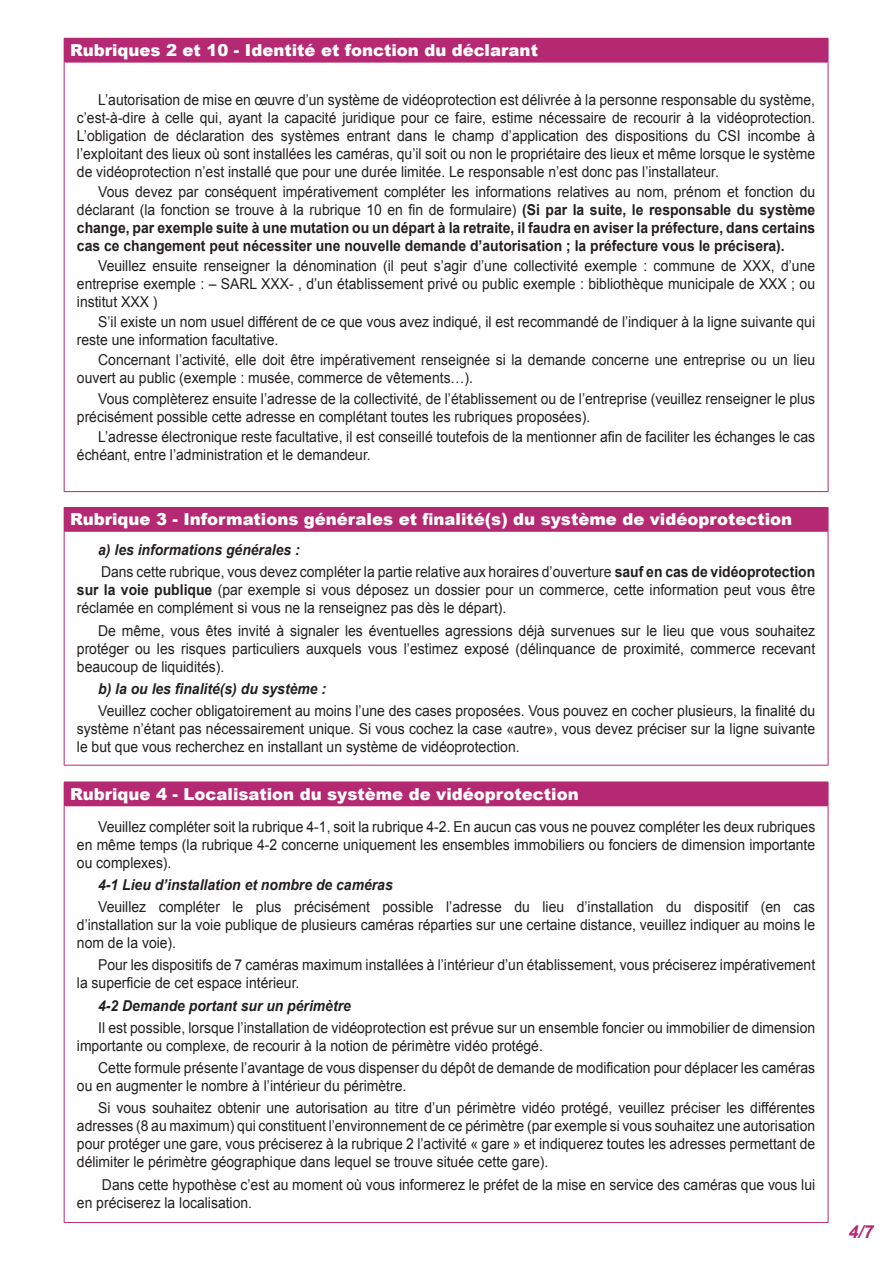
<style>
.page{position:relative;width:893px;height:1263px;background:#fff}
.page>*{position:absolute;margin:0;border:0;box-sizing:border-box;transform-origin:0 0}
.t1{font:italic 700 18px "Arial";color:#b42971}
.t2{font:900 16.5px "Arial";color:#fff}
.t3{font:15px/18px "Arial";color:#231f20;scale:.93 1}
.t4{font:700 15px/18px "Arial";color:#231f20;text-align:justify;scale:.93 1}
.t5{font:italic 700 15px "Arial";color:#231f20;scale:.93 1}
.s1{font-weight:400}
.s2{font-weight:700;font-style:italic}
.s3{font-weight:700}
</style>
<div class="page">
<div style="left:64px;top:38px;width:764px;height:24px;background:#b42971"></div>
<svg style="left:828px;top:39px;width:1px;height:23px"></svg>
<hr style="left:64px;top:62px;width:764px;height:1px;background:#b42971">
<hr style="left:64px;top:62px;width:1px;height:429px;background:#b42971">
<hr style="left:828px;top:62px;width:1px;height:429px;background:#b42971">
<hr style="left:64px;top:491px;width:764px;height:1px;background:#b42971">
<div style="left:64px;top:507px;width:764px;height:24px;background:#b42971"></div>
<svg style="left:828px;top:508px;width:1px;height:23px"></svg>
<hr style="left:64px;top:531px;width:764px;height:1px;background:#b42971">
<hr style="left:64px;top:532px;width:1px;height:233px;background:#b42971">
<hr style="left:828px;top:532px;width:1px;height:233px;background:#b42971">
<hr style="left:64px;top:765px;width:764px;height:1px;background:#b42971">
<div style="left:64px;top:782px;width:764px;height:24px;background:#b42971"></div>
<svg style="left:828px;top:782px;width:1px;height:23px"></svg>
<hr style="left:64px;top:806px;width:1px;height:416px;background:#b42971">
<hr style="left:828px;top:806px;width:1px;height:416px;background:#b42971">
<hr style="left:64px;top:1222px;width:764px;height:1px;background:#b42971">
<p class="t2" style="left:70px;top:38px;width:469px">Rubriques 2 et 10 - Identité et fonction du déclarant</p>
<p class="t3" style="left:77px;top:91px;width:795px;text-align:justify;text-indent:21px">L’autorisation de mise en œuvre d’un système de vidéoprotection est délivrée à la personne responsable du système, c’est-à-dire à celle qui, ayant la capacité juridique pour ce faire, estime nécessaire de recourir à la vidéoprotection.<br>L’obligation de déclaration des systèmes entrant dans le champ d’application des dispositions du CSI incombe à l’exploitant des lieux où sont installées les caméras, qu’il soit ou non le propriétaire des lieux et même lorsque le système de vidéoprotection n’est installé que pour une durée limitée. Le responsable n’est donc pas l’installateur.</p>
<p class="t4" style="left:77px;top:183px;width:795px;text-indent:21px"><span class="s1">Vous devez par conséquent impérativement compléter les informations relatives au nom, prénom et fonction du déclarant (la fonction se trouve à la rubrique 10 en fin de formulaire)</span> (Si par la suite, le responsable du système change, par exemple suite à une mutation ou un départ à la retraite, il faudra en aviser la préfecture, dans certains cas ce changement peut nécessiter une nouvelle demande d’autorisation ; la préfecture vous le précisera).</p>
<p class="t3" style="left:77px;top:257px;width:795px;text-align:justify;text-indent:21px">Veuillez ensuite renseigner la dénomination (il peut s’agir d’une collectivité exemple : commune de XXX, d’une entreprise exemple : – SARL XXX- , d’un établissement privé ou public exemple : bibliothèque municipale de XXX ; ou institut XXX )</p>
<p class="t3" style="left:77px;top:313px;width:795px;text-indent:21px">S’il existe un nom usuel différent de ce que vous avez indiqué, il est recommandé de l’indiquer à la ligne suivante qui reste une information facultative.</p>
<p class="t3" style="left:77px;top:351px;width:795px;text-indent:21px">Concernant l’activité, elle doit être impérativement renseignée si la demande concerne une entreprise ou un lieu ouvert au public (exemple : musée, commerce de vêtements…).</p>
<p class="t3" style="left:77px;top:389px;width:795px;text-indent:21px">Vous complèterez ensuite l’adresse de la collectivité, de l’établissement ou de l’entreprise (veuillez renseigner le plus précisément possible cette adresse en complétant toutes les rubriques proposées).</p>
<p class="t3" style="left:77px;top:428px;width:795px;text-indent:21px">L’adresse électronique reste facultative, il est conseillé toutefois de la mentionner afin de faciliter les échanges le cas échéant, entre l’administration et le demandeur.</p>
<p class="t2" style="left:70px;top:507px;width:724px">Rubrique 3 - Informations générales et finalité(s) du système de vidéoprotection</p>
<p class="t3" style="left:98px;top:539px;width:773px;line-height:22.2px"><span class="s2">a) les informations générales :<br></span>Dans cette rubrique, vous devez compléter la partie relative aux horaires d’ouverture <span class="s3">sauf en cas de vidéoprotection</span></p>
<p class="t3" style="left:77px;top:581px;width:795px"><span class="s3">sur la voie publique</span> (par exemple si vous déposez un dossier pour un commerce, cette information peut vous être réclamée en complément si vous ne la renseignez pas dès le départ).</p>
<p class="t3" style="left:77px;top:622px;width:795px;text-align:justify;text-indent:21px">De même, vous êtes invité à signaler les éventuelles agressions déjà survenues sur le lieu que vous souhaitez protéger ou les risques particuliers auxquels vous l’estimez exposé (délinquance de proximité, commerce recevant beaucoup de liquidités).</p>
<p class="t5" style="left:98px;top:679px;width:247px">b) la ou les finalité(s) du système :</p>
<p class="t3" style="left:77px;top:702px;width:795px;text-align:justify;text-indent:21px">Veuillez cocher obligatoirement au moins l’une des cases proposées. Vous pouvez en cocher plusieurs, la finalité du système n’étant pas nécessairement unique. Si vous cochez la case «autre», vous devez préciser sur la ligne suivante le but que vous recherchez en installant un système de vidéoprotection.</p>
<p class="t2" style="left:70px;top:782px;width:510px">Rubrique 4 - Localisation du système de vidéoprotection</p>
<p class="t3" style="left:77px;top:817px;width:795px;text-align:justify;text-indent:21px">Veuillez compléter soit la rubrique 4-1, soit la rubrique 4-2. En aucun cas vous ne pouvez compléter les deux rubriques en même temps (la rubrique 4-2 concerne uniquement les ensembles immobiliers ou fonciers de dimension importante ou complexes).</p>
<p class="t5" style="left:98px;top:875px;width:318px">4-1 Lieu d’installation et nombre de caméras</p>
<p class="t3" style="left:77px;top:898px;width:795px;text-align:justify;text-indent:21px">Veuillez compléter le plus précisément possible l’adresse du lieu d’installation du dispositif (en cas d’installation sur la voie publique de plusieurs caméras réparties sur une certaine distance, veuillez indiquer au moins le nom de la voie).</p>
<p class="t3" style="left:77px;top:956px;width:795px;text-indent:21px">Pour les dispositifs de 7 caméras maximum installées à l’intérieur d’un établissement, vous préciserez impérativement la superficie de cet espace intérieur.</p>
<p class="t5" style="left:98px;top:996px;width:273px">4-2 Demande portant sur un périmètre</p>
<p class="t3" style="left:77px;top:1019px;width:795px;text-indent:21px">Il est possible, lorsque l’installation de vidéoprotection est prévue sur un ensemble foncier ou immobilier de dimension importante ou complexe, de recourir à la notion de périmètre vidéo protégé.</p>
<p class="t3" style="left:77px;top:1059px;width:795px;text-indent:21px">Cette formule présente l’avantage de vous dispenser du dépôt de demande de modification pour déplacer les caméras ou en augmenter le nombre à l’intérieur du périmètre.</p>
<p class="t3" style="left:77px;top:1099px;width:795px;text-align:justify;text-indent:21px">Si vous souhaitez obtenir une autorisation au titre d’un périmètre vidéo protégé, veuillez préciser les différentes adresses (8 au maximum) qui constituent l’environnement de ce périmètre (par exemple si vous souhaitez une autorisation pour protéger une gare, vous préciserez à la rubrique 2 l’activité « gare » et indiquerez toutes les adresses permettant de délimiter le périmètre géographique dans lequel se trouve située cette gare).</p>
<p class="t3" style="left:77px;top:1175px;width:795px;text-indent:25px">Dans cette hypothèse c’est au moment où vous informerez le préfet de la mise en service des caméras que vous lui en préciserez la localisation.</p>
<p class="t1" style="left:849px;top:1219px;width:27px">4/7</p>
</div>
